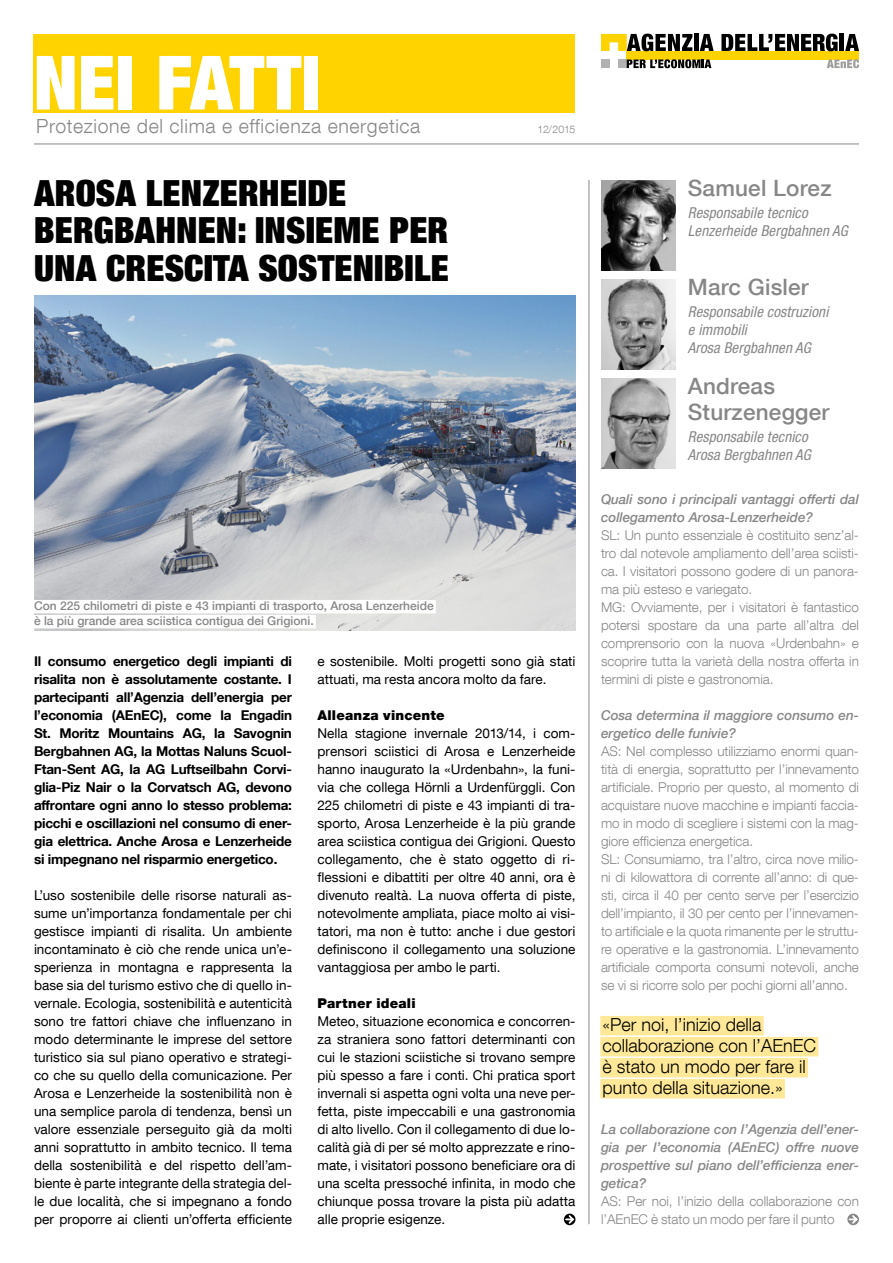
<style>
.page{position:relative;width:893px;height:1263px;background:#fff}
.page>*{position:absolute;margin:0;border:0;box-sizing:border-box;transform-origin:0 0}
.t1{font:900 condensed 75px "Helvetica Neue LT Com";color:#fff}
.Haupttitel_F{font:900 condensed 36px/37.5px "Helvetica Neue LT Com";letter-spacing:.005em;color:#000}
.Interview_Name{font:500 22.5px/25.5px "Helvetica Neue LT Com";letter-spacing:.01em;color:#878787}
.t2{font:300 19.5px "Helvetica Neue LT Com";letter-spacing:.03em;color:#878787}
.Zitat_F{font:300 18px "Helvetica Neue LT Com";color:#000}
.Interview_Jobtitel{font:italic condensed 15px/18px "Helvetica Neue LT Com";letter-spacing:.01em;color:#878787}
.Lauftext_F{font:13.5px/18px "Helvetica Neue LT Com";color:#000;text-align:justify}
.Interview_Antwort_F{font:300 13.5px/18px "Helvetica Neue LT Com";letter-spacing:-.005em;color:#878787;text-align:justify}
.Lead_F{font:700 13.5px/18px "Helvetica Neue LT Com";letter-spacing:-.015em;color:#000;text-align:justify}
.Interview_Frage_F{font:italic 500 13.5px/18px "Helvetica Neue LT Com";letter-spacing:-.005em;color:#878787}
.Absatztitel_F{font:900 13.5px "Helvetica Neue LT Com";letter-spacing:.015em;color:#000}
.Legende{font:500 12px "Helvetica Neue LT Com";color:#878787}
.t3{font:300 10.5px "Helvetica Neue LT Com";letter-spacing:-.02em;color:#878787}
</style>
<div class="page">
<svg style="left:564px;top:1213px;width:11px;height:12px"></svg>
<svg style="left:848px;top:1213px;width:11px;height:12px"></svg>
<hr style="left:589px;top:180px;width:1px;height:1044px;background:#878787">
<hr style="left:34px;top:144px;width:825px;height:1px;background:#878787">
<div style="left:34px;top:34px;width:541px;height:78px;background:#ffd300"></div>
<div style="left:627px;top:51px;width:232px;height:8px;background:#ffd300"></div>
<div style="left:601px;top:59px;width:9px;height:9px;background:#b3b2b2"></div>
<div style="left:618px;top:59px;width:9px;height:9px;background:#b3b2b2"></div>
<svg style="left:627px;top:59px;width:84px;height:9px"></svg>
<svg style="left:827px;top:59px;width:32px;height:9px"></svg>
<svg style="left:601px;top:34px;width:91px;height:17px"></svg>
<div style="left:694px;top:34px;width:5px;height:17px;background:#000"></div>
<svg style="left:700px;top:34px;width:14px;height:17px"></svg>
<svg style="left:721px;top:34px;width:117px;height:17px"></svg>
<hr style="left:840px;top:34px;width:4px;height:17px;background:#000">
<svg style="left:845px;top:34px;width:14px;height:17px"></svg>
<div style="left:600px;top:1016px;width:164px;height:19px;background:#ffe897"></div>
<div style="left:600px;top:1037px;width:218px;height:19px;background:#ffe897"></div>
<div style="left:600px;top:1058px;width:208px;height:19px;background:#ffe897"></div>
<div style="left:600px;top:1079px;width:185px;height:19px;background:#ffe897"></div>
<img style="left:34px;top:296px;width:541px;height:334px">
<img style="left:601px;top:180px;width:74px;height:90px">
<img style="left:601px;top:279px;width:74px;height:90px">
<img style="left:601px;top:378px;width:74px;height:90px">
<div style="left:34px;top:600px;width:402px;height:13px;background:#fff"></div>
<div style="left:34px;top:615px;width:282px;height:13px;background:#fff"></div>
<p class="t1" style="left:34px;top:38px;width:289px">NEI FATTI</p>
<p class="t2" style="left:36px;top:114px;width:386px">Protezione del clima e efficienza energetica</p>
<p class="Haupttitel_F" style="left:34px;top:173px;width:416px">AROSA LENZERHEIDE<br>BERGBAHNEN: INSIEME PER<br>UNA CRESCITA SOSTENIBILE</p>
<p class="t3" style="left:537px;top:123px;width:40px">12/2015</p>
<p class="Legende" style="left:34px;top:598px;width:401px">Con 225 chilometri di piste e 43 impianti di trasporto, Arosa Lenzerheide</p>
<p class="Legende" style="left:34px;top:613px;width:281px">è la più grande area sciistica contigua dei Grigioni.</p>
<p class="Lead_F" style="left:34px;top:652px;width:259px">Il consumo energetico degli impianti di risalita non è assolutamente costante. I partecipanti all’Agenzia dell’energia per l’economia (AEnEC), come la Engadin St. Moritz Mountains AG, la Savognin Bergbahnen AG, la Mottas Naluns Scuol-Ftan-Sent AG, la AG Luftseilbahn Corvi&shy;glia-Piz Nair o la Corvatsch AG, devono affrontare ogni anno lo stesso problema: picchi e oscillazioni nel consumo di ener&shy;gia elettrica. Anche Arosa e Lenzerheide si impegnano nel risparmio energetico.</p>
<p class="Lauftext_F" style="left:34px;top:886px;width:259px">L’uso sostenibile delle risorse naturali as&shy;sume un’importanza fondamentale per chi gestisce impianti di risalita. Un ambiente incontaminato è ciò che rende unica un’e&shy;sperienza in montagna e rappresenta la base sia del turismo estivo che di quello in&shy;vernale. Ecologia, sostenibilità e autenticità sono tre fattori chiave che influenzano in modo determinante le imprese del settore turistico sia sul piano operativo e strategi&shy;co che su quello della comunicazione. Per Arosa e Lenzerheide la sostenibilità non è una semplice parola di tendenza, bensì un valore essenziale perseguito già da molti anni soprattutto in ambito tecnico. Il tema della sostenibilità e del rispetto dell’am&shy;biente è parte integrante della strategia del&shy;le due località, che si impegnano a fondo per proporre ai clienti un’offerta efficiente</p>
<p class="Lauftext_F" style="left:317px;top:652px;width:259px">e sostenibile. Molti progetti sono già stati attuati, ma resta ancora molto da fare.</p>
<p class="Absatztitel_F" style="left:317px;top:707px;width:129px">Alleanza vincente</p>
<p class="Lauftext_F" style="left:317px;top:724px;width:259px">Nella stagione invernale 2013/14, i com&shy;prensori sciistici di Arosa e Lenzerheide hanno inaugurato la «Urdenbahn», la funi&shy;via che collega Hörnli a Urdenfürggli. Con 225 chilometri di piste e 43 impianti di tra&shy;sporto, Arosa Lenzerheide è la più grande area sciistica contigua dei Grigioni. Questo collegamento, che è stato oggetto di ri&shy;flessioni e dibattiti per oltre 40 anni, ora è divenuto realtà. La nuova offerta di piste, notevolmente ampliata, piace molto ai visi&shy;tatori, ma non è tutto: anche i due gestori definiscono il collegamento una soluzione vantaggiosa per ambo le parti.</p>
<p class="Absatztitel_F" style="left:317px;top:995px;width:100px">Partner ideali</p>
<p class="Lauftext_F" style="left:317px;top:1012px;width:259px">Meteo, situazione economica e concorren&shy;za straniera sono fattori determinanti con cui le stazioni sciistiche si trovano sempre più spesso a fare i conti. Chi pratica sport invernali si aspetta ogni volta una neve per&shy;fetta, piste impeccabili e una gastronomia di alto livello. Con il collegamento di due lo&shy;calità già di per sé molto apprezzate e rino&shy;mate, i visitatori possono beneficiare ora di una scelta pressoché infinita, in modo che chiunque possa trovare la pista più adatta alle proprie esigenze.</p>
<p class="Interview_Name" style="left:688px;top:175px;width:145px">Samuel Lorez</p>
<p class="Interview_Jobtitel" style="left:688px;top:204px;width:122px">Responsabile tecnico</p>
<p class="Interview_Jobtitel" style="left:688px;top:222px;width:162px">Lenzerheide Bergbahnen AG</p>
<p class="Interview_Name" style="left:688px;top:274px;width:123px">Marc Gisler</p>
<p class="Interview_Jobtitel" style="left:688px;top:303px;width:142px">Responsabile costruzioni e immobili</p>
<p class="Interview_Jobtitel" style="left:688px;top:339px;width:125px">Arosa Bergbahnen AG</p>
<p class="Interview_Name" style="left:688px;top:373px;width:143px">Andreas<br>Sturzenegger</p>
<p class="Interview_Jobtitel" style="left:688px;top:427px;width:122px">Responsabile tecnico</p>
<p class="Interview_Jobtitel" style="left:688px;top:445px;width:125px">Arosa Bergbahnen AG</p>
<p class="Interview_Frage_F" style="left:601px;top:490px;width:259px">Quali sono i principali vantaggi offerti dal collegamento Arosa-Lenzerheide?</p>
<p class="Interview_Antwort_F" style="left:601px;top:526px;width:259px">SL: Un punto essenziale è costituito senz’al&shy;tro dal notevole ampliamento dell’area sciisti&shy;ca. I visitatori possono godere di un panora&shy;ma più esteso e variegato.</p>
<p class="Interview_Antwort_F" style="left:601px;top:598px;width:259px">MG: Ovviamente, per i visitatori è fantastico potersi spostare da una parte all’altra del comprensorio con la nuova «Urdenbahn» e scoprire tutta la varietà della nostra offerta in termini di piste e gastronomia.</p>
<p class="Interview_Frage_F" style="left:601px;top:706px;width:259px">Cosa determina il maggiore consumo en&shy;ergetico delle funivie?</p>
<p class="Interview_Antwort_F" style="left:601px;top:742px;width:259px">AS: Nel complesso utilizziamo enormi quan&shy;tità di energia, soprattutto per l’innevamento artificiale. Proprio per questo, al momento di acquistare nuove macchine e impianti faccia&shy;mo in modo di scegliere i sistemi con la mag&shy;giore efficienza energetica.</p>
<p class="Interview_Antwort_F" style="left:601px;top:850px;width:259px">SL: Consumiamo, tra l’altro, circa nove milio&shy;ni di kilowattora di corrente all’anno: di que&shy;sti, circa il 40 per cento serve per l’esercizio dell’impianto, il 30 per cento per l’innevamen&shy;to artificiale e la quota rimanente per le struttu&shy;re operative e la gastronomia. L’innevamento artificiale comporta consumi notevoli, anche se vi si ricorre solo per pochi giorni all’anno.</p>
<p class="Zitat_F" style="left:602px;top:1013px;width:161px">«Per noi, l’inizio della</p>
<p class="Zitat_F" style="left:602px;top:1034px;width:215px">collaborazione con l’AEnEC</p>
<p class="Zitat_F" style="left:602px;top:1055px;width:205px">è stato un modo per fare il</p>
<p class="Zitat_F" style="left:602px;top:1076px;width:182px">punto della situazione.»</p>
<p class="Interview_Frage_F" style="left:601px;top:1120px;width:259px;text-align:justify">La collaborazione con l’Agenzia dell’ener&shy;gia per l’economia (AEnEC) offre nuove prospettive sul piano dell’efficienza ener&shy;getica?</p>
<p class="Interview_Antwort_F" style="left:601px;top:1192px;width:259px">AS: Per noi, l’inizio della collaborazione con l’AEnEC è stato un modo per fare il punto</p>
</div>
